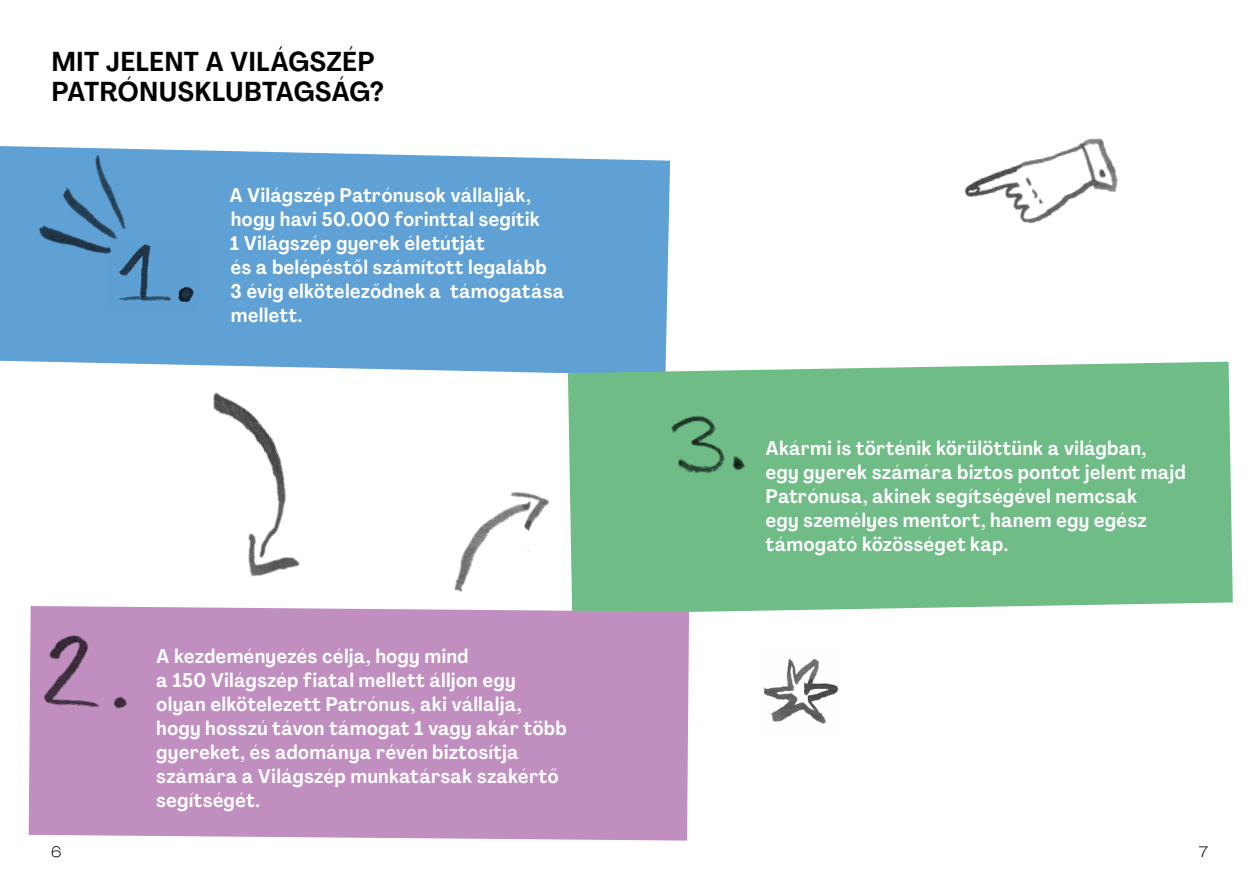
<style>
.page{position:relative;width:1259px;height:893px;background:#fff}
.page>*{position:absolute;margin:0;border:0;box-sizing:border-box;transform-origin:0 0}
.t1{font:700 27px/30px "Agrandir Text";color:#000}
.t2{font:700 19.5px/24px "Agrandir Text";letter-spacing:.005em;color:#fff}
.t3{font:300 expanded 15px "Agrandir";color:#000}
</style>
<div class="page">
<div style="left:0;top:146px;width:670px;height:228px;background:#5fa0d5"></div>
<div style="left:568px;top:362px;width:664px;height:250px;background:#6fbc87"></div>
<div style="left:29px;top:606px;width:660px;height:235px;background:#c08fc0"></div>
<img style="left:763px;top:658px;width:76px;height:66px">
<img style="left:106px;top:238px;width:95px;height:72px">
<img style="left:661px;top:405px;width:90px;height:83px">
<img style="left:34px;top:625px;width:108px;height:95px">
<img style="left:964px;top:138px;width:154px;height:86px">
<img style="left:165px;top:358px;width:172px;height:219px">
<img style="left:454px;top:492px;width:95px;height:100px">
<img style="left:11px;top:146px;width:155px;height:153px">
<h1 class="t1" style="left:51px;top:47px;width:334px">MIT JELENT A VILÁGSZÉP<br>PATRÓNUSKLUBTAGSÁG?</h1>
<p class="t2" style="left:229px;top:183px;width:337px">A Világszép Patrónusok vállalják, hogy havi 50.000 forinttal segítik<br>1 Világszép gyerek életútját<br>és a belépéstől számított legalább<br>3 évig elköteleződnek a támogatása mellett.</p>
<p class="t2" style="left:156px;top:644px;width:412px">A kezdeményezés célja, hogy mind<br>a 150 Világszép fiatal mellett álljon egy olyan elkötelezett Patrónus, aki vállalja, hogy hosszú távon támogat 1 vagy akár több gyereket, és adománya révén biztosítja számára a Világszép munkatársak szakértő segítségét.</p>
<p class="t2" style="left:765px;top:436px;width:422px">Akármi is történik körülöttünk a világban,<br>egy gyerek számára biztos pontot jelent majd Patrónusa, akinek segítségével nemcsak<br>egy személyes mentort, hanem egy egész támogató közösséget kap.</p>
<p class="t3" style="left:51px;top:843px;width:12px">6</p>
<p class="t3" style="left:1198px;top:843px;width:11px">7</p>
</div>
